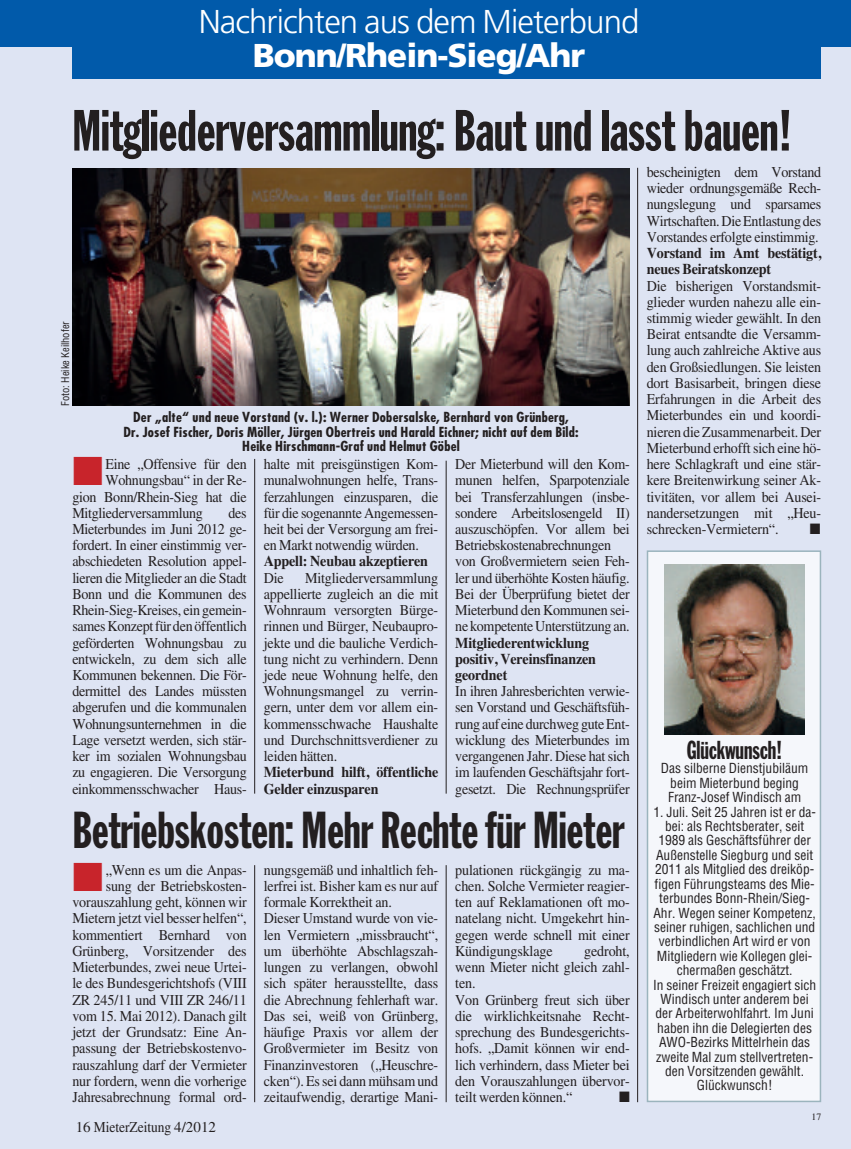
<style>
.page{position:relative;width:851px;height:1149px;background:#fff}
.page>*{position:absolute;margin:0;border:0;box-sizing:border-box;transform-origin:0 0}
.t1{font:57px "Franklin Gothic Extra Cond";letter-spacing:-.005em;color:#231f20;scale:.94 1}
.t2{font:51px "Franklin Gothic Extra Cond";letter-spacing:-.005em;color:#231f20;scale:.94 1}
.t3{font:300 33px "Frutiger";letter-spacing:-.03em;color:#fff}
.t4{font:900 33px "Frutiger";letter-spacing:-.03em;color:#fff}
.t5{font:25.5px "Franklin Gothic Extra Cond";letter-spacing:-.005em;color:#231f20;scale:.94 1}
.t6{font:15px/16.2px "Times";letter-spacing:-.01em;color:#231f20;text-align:justify;scale:.94 1}
.t7{font:700 15px/16.2px "Times";letter-spacing:-.01em;color:#231f20;scale:.94 1}
.t8{font:15px "Times";letter-spacing:-.01em;color:#231f20}
.t9{font:15px "Zapf Dingbats";color:#231f20;scale:.94 1}
.t10{font:condensed 13.5px/14.4px "Helvetica";color:#231f20;text-align:center}
.t11{font:700 condensed 13.5px/14.2px "Futura";letter-spacing:.015em;color:#231f20;text-align:center;scale:1.05 1}
.t12{font:condensed 10.5px "Helvetica";color:#231f20}
.t13{font:9.75px "Times";color:#231f20}
.s1{color:#c8242b}
</style>
<div class="page">
<div style="left:0;top:47px;width:850px;height:1101px;background:#dee4f3"></div>
<div style="left:0;top:0;width:850px;height:47px;background:#015aaa"></div>
<div style="left:72px;top:37px;width:749px;height:42px;background:#015aaa"></div>
<hr style="left:850px;top:47px;width:1px;height:1101px;background:#dee4f3">
<hr style="left:446px;top:460px;width:1px;height:333px;background:#231f20">
<hr style="left:637px;top:168px;width:1px;height:933px;background:#231f20">
<hr style="left:254px;top:459px;width:1px;height:334px;background:#231f20">
<hr style="left:254px;top:864px;width:1px;height:237px;background:#231f20">
<hr style="left:446px;top:864px;width:1px;height:237px;background:#231f20">
<img style="left:72px;top:168px;width:557px;height:238px">
<div style="left:648px;top:551px;width:171px;height:549px;background:#f5f7fb"></div>
<div style="left:646px;top:550px;width:175px;height:551px;border:2px solid #9bb4bd"></div>
<img style="left:664px;top:564px;width:140px;height:170px">
<h3 class="t3" style="left:199px;top:8px;width:442px">Nachrichten aus dem Mieterbund</h3>
<h3 class="t4" style="left:253px;top:42px;width:334px">Bonn/Rhein-Sieg/Ahr</h3>
<h1 class="t1" style="left:72px;top:110px;width:767px">Mitgliederversammlung: Baut und lasst bauen!</h1>
<p class="t12" style="left:60px;top:406px;width:86px;rotate:-90deg">Foto: Heike Keilhofer</p>
<p class="t11" style="left:123px;top:411px;width:435px">Der „alte“ und neue Vorstand (v. l.): Werner Dobersalske, Bernhard von Grünberg,<br>Dr. Josef Fischer, Doris Möller, Jürgen Obertreis und Harald Eichner; nicht auf dem Bild:<br>Heike Hirschmann-Graf und Helmut Göbel</p>
<p class="t6" style="left:72px;top:457px;width:187px"><span class="s1">■</span> Eine „Offensive für den</p>
<p class="t6" style="left:105px;top:473px;width:152px">Wohnungsbau“ in der Re-</p>
<p class="t6" style="left:72px;top:490px;width:187px">gion Bonn/Rhein-Sieg hat die</p>
<p class="t6" style="left:72px;top:506px;width:140px">Mitgliederversammlung</p>
<p class="t6" style="left:72px;top:506px;width:187px;text-indent:156px">des Mieterbundes im Juni 2012 ge&shy;fordert. In einer einstimmig ver&shy;abschiedeten Resolution appel&shy;lieren die Mitglieder an die Stadt Bonn und die Kommunen des Rhein-Sieg-Kreises, ein gemein&shy;samesKonzeptfürdenöffentlich geförderten Wohnungsbau zu entwickeln, zu dem sich alle Kommunen bekennen. Die För&shy;dermittel des Landes müssten abgerufen und die kommunalen Wohnungsunternehmen in die Lage versetzt werden, sich stär&shy;ker im sozialen Wohnungsbau zu engagieren. Die Versorgung einkommensschwacher Haus-</p>
<p class="t6" style="left:264px;top:457px;width:187px">halte mit preisgünstigen Kom&shy;munalwohnungen helfe, Trans&shy;ferzahlungen einzusparen, die für die sogenannte Angemessen&shy;heit bei der Versorgung am frei&shy;en Markt notwendig würden.</p>
<p class="t7" style="left:264px;top:553px;width:176px">Appell: Neubau akzeptieren</p>
<p class="t6" style="left:264px;top:571px;width:23px">Die</p>
<p class="t6" style="left:264px;top:571px;width:187px;text-indent:41px">Mitgliederversammlung appellierte zugleich an die mit Wohnraum versorgten Bürge&shy;rinnen und Bürger, Neubaupro&shy;jekte und die bauliche Verdich&shy;tung nicht zu verhindern. Denn jede neue Wohnung helfe, den Wohnungsmangel zu verrin&shy;gern, unter dem vor allem ein&shy;kommensschwache Haushalte und Durchschnittsverdiener zu leiden hätten.</p>
<p class="t7" style="left:264px;top:763px;width:187px">Mieterbund hilft, öffentliche<br>Gelder einzusparen</p>
<p class="t6" style="left:455px;top:457px;width:187px;text-align:left">Der Mieterbund will den Kom&shy;munen helfen, Sparpotenziale bei Transferzahlungen (insbe&shy;sondere Arbeitslosengeld II) auszuschöpfen. Vor allem bei<br>Betriebskostenabrechnungen von Großvermietern seien Feh&shy;ler und überhöhte Kosten häufig.<br>Bei der Überprüfung bietet der<br>Mieterbund den Kommunen sei&shy;ne kompetenteUnterstützung an.</p>
<p class="t7" style="left:455px;top:634px;width:151px">Mitgliederentwicklung positiv, Vereinsfinanzen geordnet</p>
<p class="t6" style="left:455px;top:684px;width:187px">In ihren Jahresberichten verwie&shy;sen Vorstand und Geschäftsfüh&shy;rungauf einedurchwegguteEnt&shy;wicklung des Mieterbundes im vergangenen Jahr. Diese hat sich im laufenden Geschäftsjahr fort&shy;gesetzt. Die Rechnungsprüfer</p>
<h2 class="t2" style="left:72px;top:811px;width:589px">Betriebskosten: Mehr Rechte für Mieter</h2>
<p class="t6" style="left:72px;top:862px;width:187px;text-align:right"><span class="s1">■</span> „Wenn es um die Anpas&shy;sung der Betriebskosten&shy;vorauszahlung geht, können wir<br>Mietern jetzt viel besser helfen“, kommentiert Bernhard von<br>Grünberg, Vorsitzender des<br>Mieterbundes, zwei neue Urtei&shy;le des Bundesgerichtshofs (VIII<br>ZR 245/11 und VIII ZR 246/11 vom 15. Mai 2012). Danach gilt jetzt der Grundsatz: Eine An&shy;passung der Betriebskostenvo&shy;rauszahlung darf der Vermieter nur fordern, wenn die vorherige<br>Jahresabrechnung formal ord-</p>
<p class="t6" style="left:264px;top:862px;width:187px;text-align:left">nungsgemäß und inhaltlich feh&shy;lerfrei ist. Bisher kam es nur auf formale Korrektheit an.<br>Dieser Umstand wurde von vie&shy;len Vermietern „missbraucht“, um überhöhte Abschlagszah&shy;lungen zu verlangen, obwohl sich später herausstellte, dass die Abrechnung fehlerhaft war.<br>Das sei, weiß von Grünberg, häufige Praxis vor allem der<br>Großvermieter im Besitz von<br>Finanzinvestoren („Heuschre&shy;cken“). Essei dann mühsamund zeitaufwendig, derartige Mani-</p>
<p class="t6" style="left:455px;top:862px;width:187px">pulationen rückgängig zu ma&shy;chen. Solche Vermieter reagier&shy;ten auf Reklamationen oft mo&shy;natelang nicht. Umgekehrt hin&shy;gegen werde schnell mit einer Kündigungsklage</p>
<p class="t6" style="left:455px;top:944px;width:187px;text-align:left;text-indent:129px">gedroht, wenn Mieter nicht gleich zahl&shy;ten.<br>Von Grünberg freut sich über die wirklichkeitsnahe Recht&shy;sprechung des Bundesgerichts&shy;hofs. „Damit können wir end&shy;lich verhindern, dass Mieter bei den Vorauszahlungen übervor&shy;teilt werden können.“</p>
<p class="t9" style="left:619px;top:1087px;width:13px">■</p>
<p class="t8" style="left:76px;top:1121px;width:142px">16 MieterZeitung 4/2012</p>
<p class="t6" style="left:646px;top:165px;width:187px">bescheinigten dem Vorstand wieder ordnungsgemäße Rech&shy;nungslegung und sparsames Wirtschaften.DieEntlastung des Vorstandes erfolgte einstimmig.</p>
<p class="t7" style="left:646px;top:245px;width:187px">Vorstand im Amt bestätigt, neues Beiratskonzept</p>
<p class="t6" style="left:646px;top:279px;width:187px">Die bisherigen Vorstandsmit&shy;glieder wurden nahezu alle ein&shy;stimmig wieder gewählt. In den Beirat entsandte die Versamm&shy;lung auch zahlreiche Aktive aus den Großsiedlungen. Sie leisten dort Basisarbeit, bringen diese Erfahrungen in die Arbeit des Mieterbundes ein und koordi&shy;nieren die Zusammenarbeit. Der Mieterbund erhofft sich eine hö&shy;here Schlagkraft und eine stär&shy;kere Breitenwirkung seiner Ak&shy;tivitäten, vor allem bei Ausei&shy;nandersetzungen mit „Heu&shy;schrecken-Vermietern“.</p>
<p class="t9" style="left:809px;top:520px;width:13px">■</p>
<h3 class="t5" style="left:686px;top:740px;width:103px">Glückwunsch!</h3>
<p class="t10" style="left:660px;top:761px;width:149px">Das silberne Dienstjubiläum beim Mieterbund beging<br>Franz-Josef Windisch am</p>
<p class="t10" style="left:653px;top:804px;width:164px">1. Juli. Seit 25 Jahren ist er da&shy;bei: als Rechtsberater, seit<br>1989 als Geschäftsführer der<br>Außenstelle Siegburg und seit<br>2011 als Mitglied des dreiköp&shy;figen Führungsteams des Mie&shy;terbundes Bonn-Rhein/Sieg-<br>Ahr. Wegen seiner Kompetenz, seiner ruhigen, sachlichen und verbindlichen Art wird er von<br>Mitgliedern wie Kollegen glei&shy;chermaßen geschätzt.<br>In seiner Freizeit engagiert sich<br>Windisch unter anderem bei der Arbeiterwohlfahrt. Im Juni haben ihn die Delegierten des<br>AWO-Bezirks Mittelrhein das zweite Mal zum stellvertreten&shy;den Vorsitzenden gewählt.<br>Glückwunsch!</p>
<p class="t13" style="left:811px;top:1112px;width:11px">17</p>
</div>
